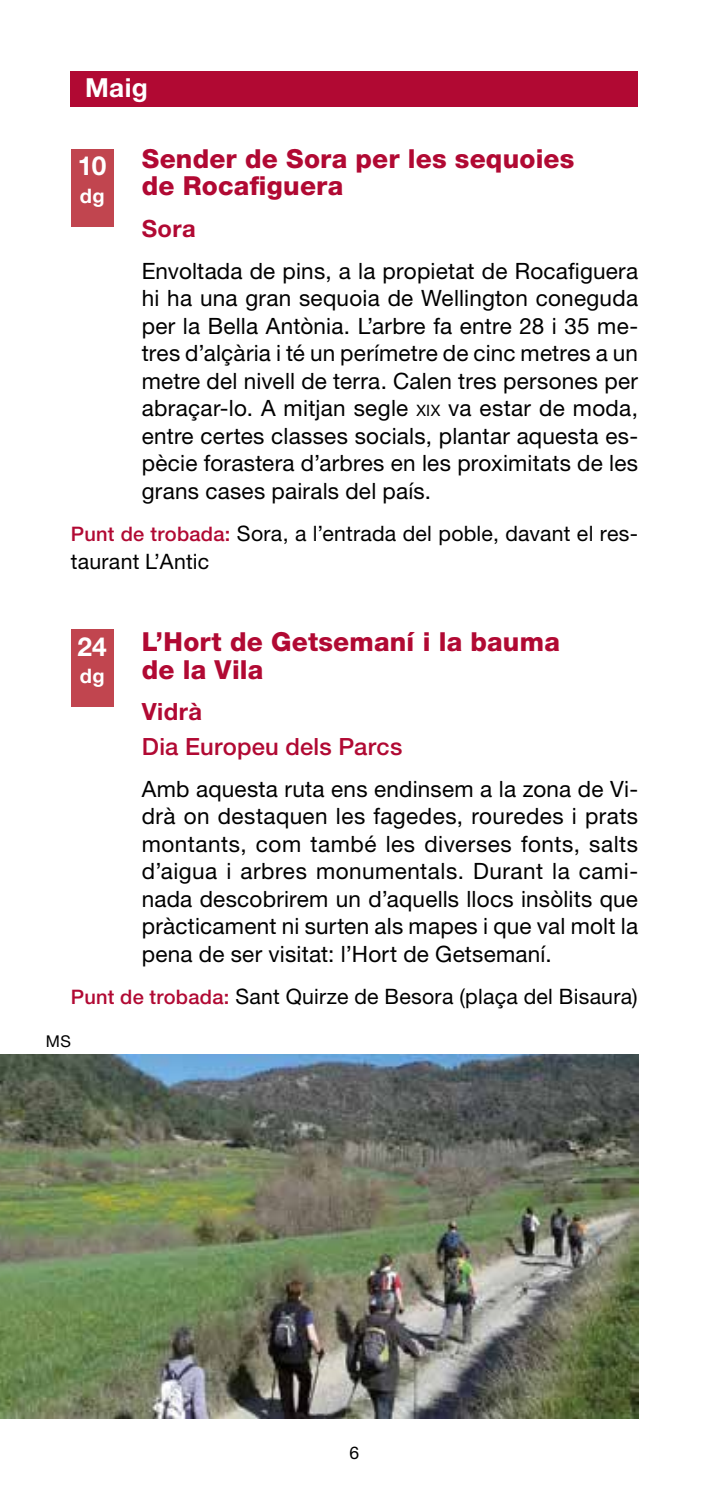
<style>
.page{position:relative;width:709px;height:1489px;background:#fff}
.page>*{position:absolute;margin:0;border:0;box-sizing:border-box;transform-origin:0 0}
.t1{font:800 26.25px/27.5px "Helvetica Neue LT Std";letter-spacing:.005em;color:#b10933}
.t2{font:700 26.25px "Helvetica Neue LT Std";letter-spacing:.01em;color:#fff}
.t3{font:500 23.75px "Helvetica Neue LT Std";letter-spacing:.01em;color:#b10933}
.t4{font:700 23.75px "Helvetica Neue LT Std";letter-spacing:.02em;color:#b10933}
.t5{font:22.5px/27.5px "Helvetica Neue LT Std";letter-spacing:.01em;color:#000;text-align:justify}
.t6{font:21.25px/27.5px "Helvetica Neue LT Std";letter-spacing:.01em;color:#000}
.t7{font:700 20px "Helvetica Neue LT Std";color:#fff}
.t8{font:17.5px "Helvetica Neue LT Std";color:#000}
.t9{font:16.25px "Helvetica Neue LT Std";color:#000}
.s1{font-size:15.75px}
.s2{font-weight:500;font-size:20px;color:#b10933}
</style>
<div class="page">
<div style="left:71px;top:71px;width:567px;height:35px;background:#b10933"></div>
<div style="left:71px;top:149px;width:42px;height:78px;background:#c1454f"></div>
<div style="left:71px;top:629px;width:42px;height:78px;background:#c1454f"></div>
<img style="left:0;top:1054px;width:638px;height:363px">
<p class="t2" style="left:85px;top:72px;width:64px">Maig</p>
<p class="t1" style="left:142px;top:144px;width:434px">Sender de Sora per les sequoies de Rocafiguera</p>
<p class="t4" style="left:142px;top:214px;width:56px">Sora</p>
<p class="t5" style="left:142px;top:256px;width:498px">Envoltada de pins, a la propietat de Rocafiguera hi ha una gran sequoia de Wellington coneguda per la Bella Antònia. L’arbre fa entre 28 i 35 me&shy;tres d’alçària i té un perímetre de cinc metres a un metre del nivell de terra. Calen tres persones per abraçar-lo. A mitjan segle <span class="s1">xix</span> va estar de moda, entre certes classes socials, plantar aquesta es&shy;pècie forastera d’arbres en les proximitats de les grans cases pairals del país.</p>
<p class="t6" style="left:71px;top:519px;width:568px"><span class="s2">Punt de trobada:</span> Sora, a l’entrada del poble, davant el res&shy;taurant L’Antic</p>
<p class="t2" style="left:78px;top:149px;width:30px">10</p>
<p class="t7" style="left:80px;top:183px;width:26px">dg</p>
<p class="t1" style="left:142px;top:628px;width:419px">L’Hort de Getsemaní i la bauma de la Vila</p>
<p class="t4" style="left:142px;top:697px;width:62px">Vidrà</p>
<p class="t3" style="left:142px;top:732px;width:262px">Dia Europeu dels Parcs</p>
<p class="t5" style="left:142px;top:774px;width:498px">Amb aquesta ruta ens endinsem a la zona de Vi&shy;drà on destaquen les fagedes, rouredes i prats montants, com també les diverses fonts, salts d’aigua i arbres monumentals. Durant la cami&shy;nada descobrirem un d’aquells llocs insòlits que pràcticament ni surten als mapes i que val molt la pena de ser visitat: l’Hort de Getsemaní.</p>
<p class="t6" style="left:71px;top:982px;width:568px"><span class="s2">Punt de trobada:</span> Sant Quirze de Besora (plaça del Bisaura)</p>
<p class="t2" style="left:77px;top:630px;width:31px">24</p>
<p class="t7" style="left:80px;top:663px;width:26px">dg</p>
<p class="t9" style="left:46px;top:1031px;width:27px">MS</p>
<p class="t8" style="left:349px;top:1442px;width:11px">6</p>
</div>
